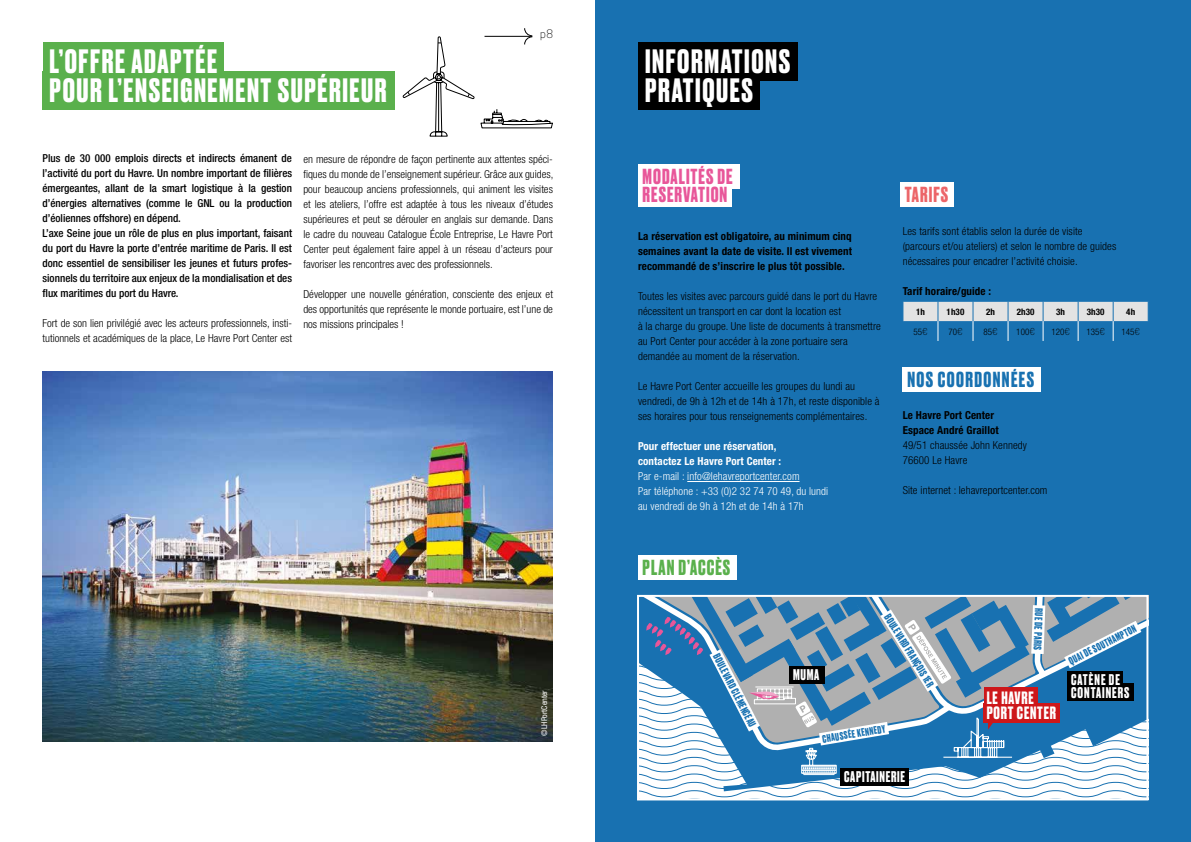
<style>
.page{position:relative;width:1191px;height:842px;background:#fff}
.page>*{position:absolute;margin:0;border:0;box-sizing:border-box;transform-origin:0 0}
.t1{font:700 31.8px/29px "Druk";letter-spacing:.05em;color:#fff}
.t2{font:700 20.5px/17.8px "Druk";letter-spacing:.05em;color:#e85699}
.t3{font:700 20.5px "Druk";letter-spacing:.07em;color:#1871b1}
.t4{font:700 20.5px "Druk";letter-spacing:.05em;color:#5ab04c}
.t5{font:700 20.5px "Druk";letter-spacing:.05em;color:#ec6568}
.t6{font:700 16.8px/14.6px "Druk";letter-spacing:.05em;color:#fff}
.t7{font:700 14.6px/12.7px "Druk";letter-spacing:.07em;color:#fff}
.t8{font:700 14.6px "Druk";letter-spacing:.05em;color:#fff}
.t9{font:300 condensed 11px/15px "Helvetica Neue";letter-spacing:.01em;color:#000}
.t10{font:500 condensed 11px/15px "Helvetica Neue";color:#000}
.t11{font:700 condensed 11px/15px "Helvetica Neue";letter-spacing:.01em;color:#000;text-align:justify}
.t12{font:300 condensed 11px/15px "Helvetica Neue";letter-spacing:.01em;color:#fff}
.t13{font:700 condensed 11px/15px "Helvetica Neue";letter-spacing:.01em;color:#fff}
.t14{font:300 11px "Cooper Hewitt";color:#000}
.t15{font:700 10.3px "Druk";color:#1871b1}
.t16{font:300 condensed 9px "Helvetica Neue";letter-spacing:.01em;color:#000}
.t17{font:700 condensed 9px "Helvetica Neue";letter-spacing:.01em;color:#000}
.t18{font:condensed 8px "Helvetica Neue";color:#fff}
.s1{font-family:"Cooper Hewitt";font-stretch:normal}
</style>
<div class="page">
<div style="left:595px;top:0;width:596px;height:842px;background:#1871b1"></div>
<hr style="left:687px;top:481px;width:112px;height:1px;background:#fff">
<div style="left:638px;top:164px;width:101px;height:25px;background:#fff"></div>
<div style="left:638px;top:182px;width:93px;height:25px;background:#fff"></div>
<div style="left:900px;top:182px;width:54px;height:25px;background:#fff"></div>
<div style="left:902px;top:367px;width:138px;height:25px;background:#fff"></div>
<div style="left:638px;top:555px;width:98px;height:25px;background:#fff"></div>
<svg style="left:640px;top:791px;width:505px;height:6px;background:#deeaf3"></svg>
<svg style="left:640px;top:749px;width:505px;height:42px;background:#c7dcec"></svg>
<div style="left:840px;top:768px;width:69px;height:18px;background:#000"></div>
<div style="left:43px;top:43px;width:180px;height:38px;background:#5ab04c"></div>
<div style="left:43px;top:71px;width:352px;height:38px;background:#5ab04c"></div>
<div style="left:638px;top:43px;width:159px;height:38px;background:#000"></div>
<div style="left:638px;top:71px;width:122px;height:38px;background:#000"></div>
<img style="left:43px;top:371px;width:510px;height:371px">
<div style="left:637px;top:595px;width:511px;height:205px;border:2px solid #fff"></div>
<hr style="left:803px;top:774px;width:31px;height:1px;background:#fff">
<svg style="left:903px;top:301px;width:246px;height:40px"></svg>
<svg style="left:402px;top:28px;width:151px;height:109px"></svg>
<svg style="left:646px;top:596px;width:502px;height:178px"></svg>
<div style="left:983px;top:688px;width:54px;height:20px;background:#cd171a"></div>
<div style="left:1067px;top:683px;width:66px;height:18px;background:#000"></div>
<p class="t14" style="left:540px;top:28px;width:14px">p8</p>
<h1 class="t1" style="left:50px;top:46px;width:338px">L’OFFRE ADAPTÉE<br>POUR L’ENSEIGNEMENT SUPÉRIEUR</h1>
<h1 class="t1" style="left:645px;top:46px;width:147px">INFORMATIONS<br>PRATIQUES</h1>
<p class="t10" style="left:43px;top:151px;width:251px">Plus de 30 000 emplois directs et indirects émanent de l’activité du port du Havre. Un nombre important de filières émergeantes, allant de la smart logistique à la gestion d’énergies alternatives (comme le GNL ou la production d’éoliennes offshore) en dépend.<br>L’axe Seine joue un rôle de plus en plus important, faisant du port du Havre la porte d’entrée maritime de Paris. Il est donc essentiel de sensibiliser les jeunes et futurs profes&shy;sionnels du territoire aux enjeux de la mondialisation et des flux maritimes du port du Havre.</p>
<p class="t9" style="left:43px;top:316px;width:251px">Fort de son lien privilégié avec les acteurs professionnels, insti&shy;tutionnels et académiques de la place, Le Havre Port Center est</p>
<p class="t9" style="left:303px;top:151px;width:251px;text-align:justify">en mesure de répondre de façon pertinente aux attentes spéci&shy;fiques du monde de l’enseignement supérieur. Grâce aux guides, pour beaucoup anciens professionnels, qui animent les visites et les ateliers, l’offre est adaptée à tous les niveaux d’études supérieures et peut se dérouler en anglais sur demande. Dans le cadre du nouveau Catalogue École Entreprise, Le Havre Port Center peut également faire appel à un réseau d’acteurs pour favoriser les rencontres avec des professionnels.</p>
<p class="t9" style="left:303px;top:286px;width:251px;text-align:justify">Développer une nouvelle génération, consciente des enjeux et des opportunités que représente le monde portuaire, est l’une de nos missions principales !</p>
<h2 class="t2" style="left:642px;top:167px;width:92px">MODALITÉS DE<br>RESERVATION</h2>
<p class="t11" style="left:638px;top:229px;width:215px">La réservation est obligatoire, au minimum cinq semaines avant la date de visite. Il est vivement recommandé de s’inscrire le plus tôt possible.</p>
<p class="t9" style="left:638px;top:289px;width:244px">Toutes les visites avec parcours guidé dans le port du Havre nécessitent un transport en car dont la location est<br>à la charge du groupe. Une liste de documents à transmettre au Port Center pour accéder à la zone portuaire sera demandée au moment de la réservation.</p>
<p class="t9" style="left:638px;top:379px;width:243px">Le Havre Port Center accueille les groupes du lundi au vendredi, de 9h à 12h et de 14h à 17h, et reste disponible à ses horaires pour tous renseignements complémentaires.</p>
<p class="t13" style="left:638px;top:439px;width:145px">Pour effectuer une réservation, contactez Le Havre Port Center :</p>
<p class="t12" style="left:638px;top:469px;width:192px">Par e-mail : info@lehavreportcenter.com<br>Par téléphone : +33 (0)2 32 74 70 49, du lundi au vendredi de 9h à 12h et de 14h à 17h</p>
<h2 class="t4" style="left:642px;top:554px;width:89px">PLAN D’ACCÈS</h2>
<h2 class="t5" style="left:905px;top:181px;width:45px">TARIFS</h2>
<p class="t9" style="left:902px;top:224px;width:215px">Les tarifs sont établis selon la durée de visite (parcours et/ou ateliers) et selon le nombre de guides nécessaires pour encadrer l’activité choisie.</p>
<p class="t11" style="left:902px;top:284px;width:90px">Tarif horaire/guide :</p>
<p class="t17" style="left:916px;top:306px;width:10px">1h</p>
<p class="t17" style="left:946px;top:306px;width:19px">1h30</p>
<p class="t17" style="left:986px;top:306px;width:10px">2h</p>
<p class="t17" style="left:1016px;top:306px;width:19px">2h30</p>
<p class="t17" style="left:1056px;top:306px;width:10px">3h</p>
<p class="t17" style="left:1086px;top:306px;width:19px">3h30</p>
<p class="t17" style="left:1126px;top:306px;width:10px">4h</p>
<p class="t16" style="left:913px;top:326px;width:16px">55<span class="s1">€</span></p>
<p class="t16" style="left:948px;top:326px;width:16px">70<span class="s1">€</span></p>
<p class="t16" style="left:983px;top:326px;width:16px">85<span class="s1">€</span></p>
<p class="t16" style="left:1016px;top:326px;width:20px">100<span class="s1">€</span></p>
<p class="t16" style="left:1051px;top:326px;width:20px">120<span class="s1">€</span></p>
<p class="t16" style="left:1086px;top:326px;width:20px">135<span class="s1">€</span></p>
<p class="t16" style="left:1121px;top:326px;width:20px">145<span class="s1">€</span></p>
<h2 class="t3" style="left:907px;top:366px;width:128px">NOS COORDONNÉES</h2>
<p class="t11" style="left:902px;top:408px;width:98px">Le Havre Port Center<br>Espace André Graillot</p>
<p class="t9" style="left:902px;top:438px;width:126px">49/51 chaussée John Kennedy<br>76600 Le Havre</p>
<p class="t9" style="left:902px;top:483px;width:146px">Site internet : lehavreportcenter.com</p>
<p class="t15" style="left:893px;top:611px;width:85px;rotate:58deg">BOULEVARD FRANÇOIS 1ER</p>
<p class="t15" style="left:1046px;top:608px;width:44px;rotate:92deg">RUE DE PARIS</p>
<p class="t15" style="left:722px;top:651px;width:82px;rotate:63deg">BOULEVARD CLÉMENCEAU</p>
<h3 class="t8" style="left:793px;top:665px;width:28px">MUMA</h3>
<p class="t18" style="left:540px;top:735px;width:47px;rotate:-90deg">©LHPortCenter</p>
<h3 class="t6" style="left:986px;top:689px;width:71px">LE HAVRE<br>PORT CENTER</h3>
<p class="t15" style="left:821px;top:732px;width:65px;rotate:-9deg">CHAUSSÉE KENNEDY</p>
<h3 class="t8" style="left:844px;top:767px;width:62px">CAPITAINERIE</h3>
<p class="t15" style="left:1066px;top:655px;width:76px;rotate:-27deg">QUAI DE SOUTHAMPTON</p>
<h3 class="t7" style="left:1071px;top:672px;width:60px">CATÈNE DE<br>CONTAINERS</h3>
</div>
